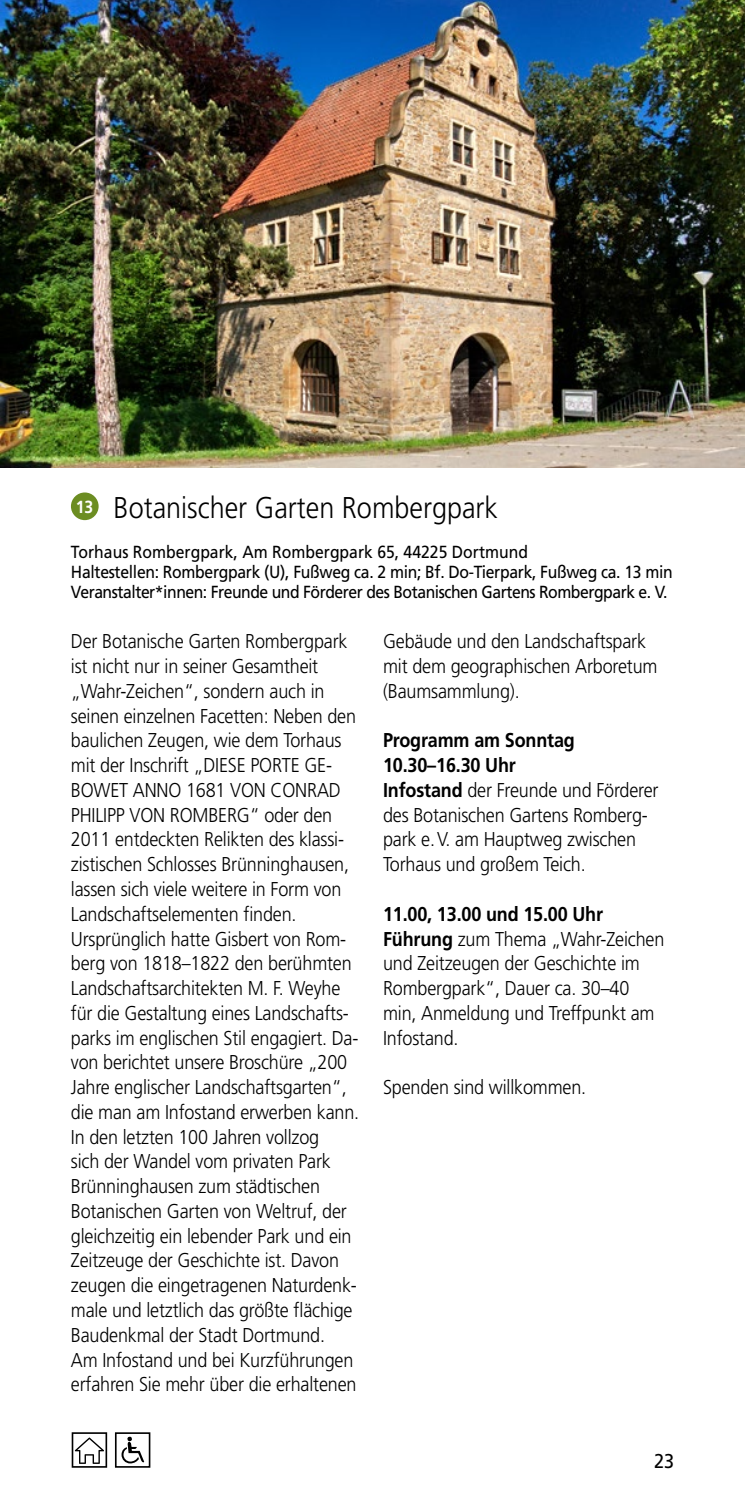
<style>
.page{position:relative;width:745px;height:1489px;background:#fff}
.page>*{position:absolute;margin:0;border:0;box-sizing:border-box;transform-origin:0 0}
._1_Titel_1{font:300 30px "Frutiger LT Pro";color:#000;scale:.9 1}
.Fließ_Programm{font:300 20px/24.8px "Frutiger LT Pro";letter-spacing:-.01em;color:#000;scale:.9 1}
.Fließ_Programm-2{font:700 20px "Frutiger LT Pro";letter-spacing:-.01em;color:#000;scale:.9 1}
.t1{font:20px "Frutiger LT Pro";color:#000;scale:.9 1}
._2_Adresse{font:17.5px "Frutiger LT Pro";letter-spacing:-.02em;color:#000;scale:.9 1}
._2_Adresse-2{font:17.5px "Frutiger LT Pro";color:#000;scale:.9 1}
._1_Titel_1-2{font:700 17.5px "Frutiger LT Pro";color:#fff;scale:.9 1}
.s1{font-weight:700}
</style>
<div class="page">
<img style="left:0;top:0;width:744px;height:467px">
<div style="left:71px;top:492px;width:28px;height:28px;background:#6c8d22;border-radius:50%"></div>
<svg style="left:72px;top:1432px;width:35px;height:35px"></svg>
<svg style="left:121px;top:1436px;width:23px;height:27px"></svg>
<div style="left:115px;top:1432px;width:35px;height:35px;border:2px solid #000"></div>
<p class="_1_Titel_1-2" style="left:76px;top:496px;width:21px">13</p>
<p class="_1_Titel_1" style="left:114px;top:489px;width:428px">Botanischer Garten Rombergpark</p>
<p class="_2_Adresse-2" style="left:71px;top:541px;width:509px">Torhaus Rombergpark, Am Rombergpark 65, 44225 Dortmund</p>
<p class="_2_Adresse" style="left:71px;top:561px;width:669px">Haltestellen: Rombergpark (U), Fußweg ca. 2 min; Bf. Do-Tierpark, Fußweg ca. 13 min</p>
<p class="_2_Adresse" style="left:71px;top:581px;width:664px">Veranstalter*innen: Freunde und Förderer des Botanischen Gartens Rombergpark e. V.</p>
<p class="Fließ_Programm" style="left:71px;top:629px;width:318px">Der Botanische Garten Rombergpark ist nicht nur in seiner Gesamtheit „Wahr-Zeichen“, sondern auch in seinen einzelnen Facetten: Neben den baulichen Zeugen, wie dem Torhaus mit der Inschrift „DIESE PORTE GE-BOWET ANNO 1681 VON CONRAD PHILIPP VON ROMBERG“ oder den 2011 entdeckten Relikten des klassi&shy;zistischen Schlosses Brünninghausen, lassen sich viele weitere in Form von Landschaftselementen finden.</p>
<p class="Fließ_Programm" style="left:71px;top:926px;width:321px">Ursprünglich hatte Gisbert von Rom&shy;berg von 1818–1822 den berühmten Landschaftsarchitekten M. F. Weyhe für die Gestaltung eines Landschafts&shy;parks im englischen Stil engagiert. Da&shy;von berichtet unsere Broschüre „200<br>Jahre englischer Landschaftsgarten“, die man am Infostand erwerben kann.</p>
<p class="Fließ_Programm" style="left:71px;top:1124px;width:319px">In den letzten 100 Jahren vollzog<br>sich der Wandel vom privaten Park Brünninghausen zum städtischen Botanischen Garten von Weltruf, der gleichzeitig ein lebender Park und ein Zeitzeuge der Geschichte ist. Davon zeugen die eingetragenen Naturdenk&shy;male und letztlich das größte flächige Baudenkmal der Stadt Dortmund.</p>
<p class="Fließ_Programm" style="left:71px;top:1347px;width:318px">Am Infostand und bei Kurzführungen erfahren Sie mehr über die erhaltenen</p>
<p class="Fließ_Programm" style="left:383px;top:629px;width:306px">Gebäude und den Landschaftspark mit dem geographischen Arboretum (Baumsammlung).</p>
<p class="Fließ_Programm-2" style="left:383px;top:728px;width:214px">Programm am Sonntag</p>
<p class="Fließ_Programm-2" style="left:383px;top:753px;width:149px">10.30–16.30 Uhr</p>
<p class="Fließ_Programm" style="left:383px;top:777px;width:307px"><span class="s1">Infostand</span> der Freunde und Förderer des Botanischen Gartens Romberg&shy;park e.V. am Hauptweg zwischen<br>Torhaus und großem Teich.</p>
<p class="Fließ_Programm-2" style="left:383px;top:901px;width:246px">11.00, 13.00 und 15.00 Uhr</p>
<p class="Fließ_Programm" style="left:383px;top:926px;width:314px"><span class="s1">Führung</span> zum Thema „Wahr-Zeichen und Zeitzeugen der Geschichte im<br>Rombergpark“, Dauer ca. 30–40 min, Anmeldung und Treffpunkt am<br>Infostand.</p>
<p class="Fließ_Programm" style="left:383px;top:1074px;width:227px">Spenden sind willkommen.</p>
<p class="t1" style="left:653px;top:1448px;width:24px">23</p>
</div>
